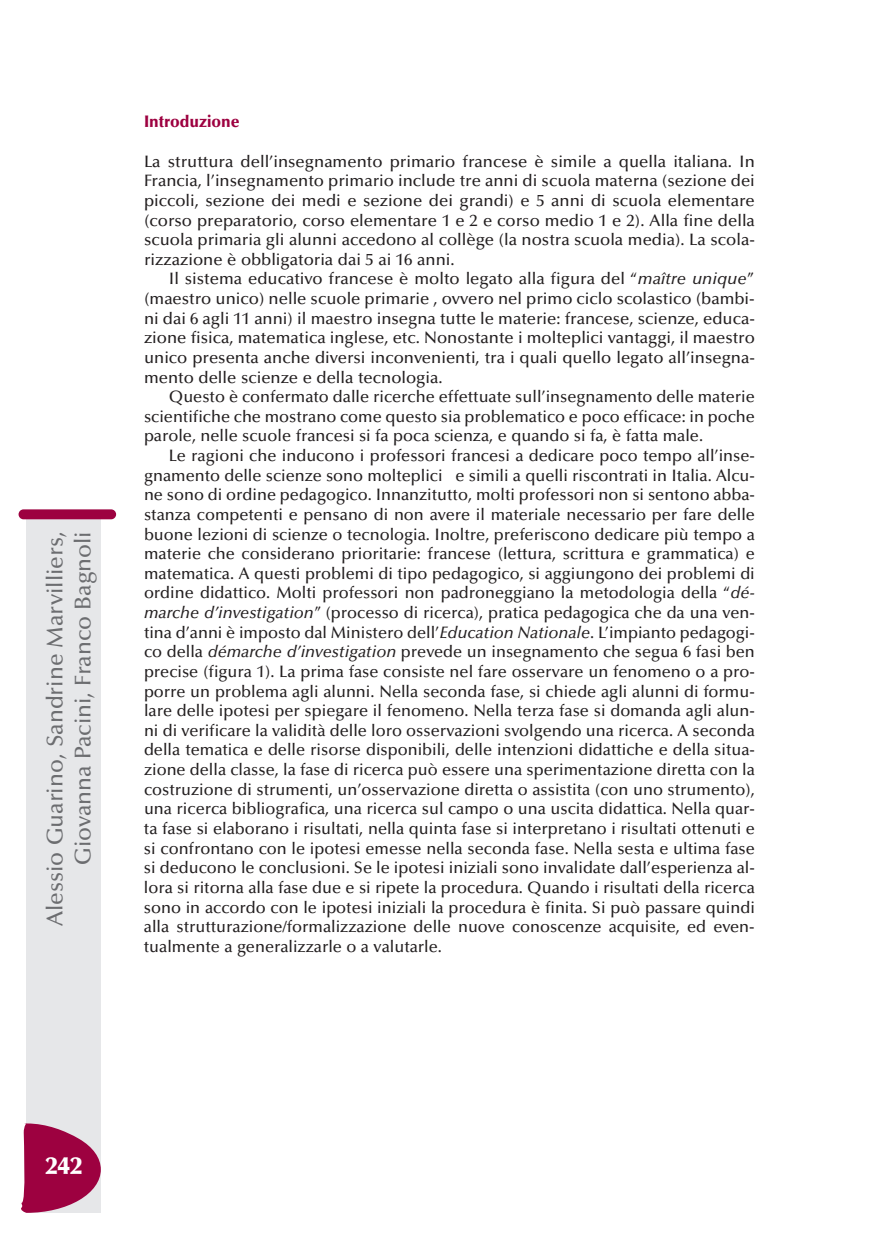
<style>
.page{position:relative;width:869px;height:1241px;background:#fff}
.page>*{position:absolute;margin:0;border:0;box-sizing:border-box;transform-origin:0 0}
.t1{font:900 24.5px "Optima";color:#fff}
.t2{font:500 22.75px/28px "Optima";color:#6c6d70;text-align:right}
.t3{font:500 16.62px/19.6px "Optima";color:#231f20;text-align:justify}
.t4{font:900 16.62px "Optima";color:#9d0140;scale:.95 1}
.s1{font-style:italic}
</style>
<div class="page">
<div style="left:27px;top:517px;width:74px;height:695px;background:#e6e7e9"></div>
<div style="left:19px;top:509px;width:97px;height:10px;background:#9d0140;border-radius:5px"></div>
<svg style="left:21px;top:1122px;width:80px;height:90px"></svg>
<h2 class="t2" style="left:43px;top:926px;width:396px;rotate:-90deg">Alessio Guarino, Sandrine Marvilliers,<br>Giovanna Pacini, Franco Bagnoli</h2>
<p class="t4" style="left:144px;top:114px;width:102px">Introduzione</p>
<p class="t3" style="left:144px;top:153px;width:612px">La struttura dell’insegnamento primario francese è simile a quella italiana. In Francia, l’insegnamento primario include tre anni di scuola materna (sezione dei piccoli, sezione dei medi e sezione dei grandi) e 5 anni di scuola elementare (corso preparatorio, corso elementare 1 e 2 e corso medio 1 e 2). Alla fine della scuola primaria gli alunni accedono al collège (la nostra scuola media). La scola&shy;rizzazione è obbligatoria dai 5 ai 16 anni.</p>
<p class="t3" style="left:144px;top:271px;width:612px;text-indent:25px">Il sistema educativo francese è molto legato alla figura del “<span class="s1">maître unique</span>” (maestro unico) nelle scuole primarie , ovvero nel primo ciclo scolastico (bambi&shy;ni dai 6 agli 11 anni) il maestro insegna tutte le materie: francese, scienze, educa&shy;zione fisica, matematica inglese, etc. Nonostante i molteplici vantaggi, il maestro unico presenta anche diversi inconvenienti, tra i quali quello legato all’insegna&shy;mento delle scienze e della tecnologia.</p>
<p class="t3" style="left:144px;top:388px;width:612px;text-indent:25px">Questo è confermato dalle ricerche effettuate sull’insegnamento delle materie scientifiche che mostrano come questo sia problematico e poco efficace: in poche parole, nelle scuole francesi si fa poca scienza, e quando si fa, è fatta male.</p>
<p class="t3" style="left:144px;top:447px;width:612px;text-indent:25px">Le ragioni che inducono i professori francesi a dedicare poco tempo all’inse&shy;gnamento delle scienze sono molteplici e simili a quelli riscontrati in Italia. Alcu&shy;ne sono di ordine pedagogico. Innanzitutto, molti professori non si sentono abba&shy;stanza competenti e pensano di non avere il materiale necessario per fare delle buone lezioni di scienze o tecnologia. Inoltre, preferiscono dedicare più tempo a materie che considerano prioritarie: francese (lettura, scrittura e grammatica) e matematica. A questi problemi di tipo pedagogico, si aggiungono dei problemi di ordine didattico. Molti professori non padroneggiano la metodologia della “<span class="s1">dé&shy;marche d’investigation</span>” (processo di ricerca), pratica pedagogica che da una ven&shy;tina d’anni è imposto dal Ministero dell’<span class="s1">Education Nationale</span>. L’impianto pedagogi&shy;co della <span class="s1">démarche d’investigation</span> prevede un insegnamento che segua 6 fasi ben precise (figura 1). La prima fase consiste nel fare osservare un fenomeno o a pro&shy;porre un problema agli alunni. Nella seconda fase, si chiede agli alunni di formu&shy;lare delle ipotesi per spiegare il fenomeno. Nella terza fase si domanda agli alun&shy;ni di verificare la validità delle loro osservazioni svolgendo una ricerca. A seconda della tematica e delle risorse disponibili, delle intenzioni didattiche e della situa&shy;zione della classe, la fase di ricerca può essere una sperimentazione diretta con la costruzione di strumenti, un’osservazione diretta o assistita (con uno strumento), una ricerca bibliografica, una ricerca sul campo o una uscita didattica. Nella quar&shy;ta fase si elaborano i risultati, nella quinta fase si interpretano i risultati ottenuti e si confrontano con le ipotesi emesse nella seconda fase. Nella sesta e ultima fase si deducono le conclusioni. Se le ipotesi iniziali sono invalidate dall’esperienza al&shy;lora si ritorna alla fase due e si ripete la procedura. Quando i risultati della ricerca sono in accordo con le ipotesi iniziali la procedura è finita. Si può passare quindi alla strutturazione/formalizzazione delle nuove conoscenze acquisite, ed even&shy;tualmente a generalizzarle o a valutarle.</p>
<h1 class="t1" style="left:45px;top:1155px;width:38px">242</h1>
</div>
